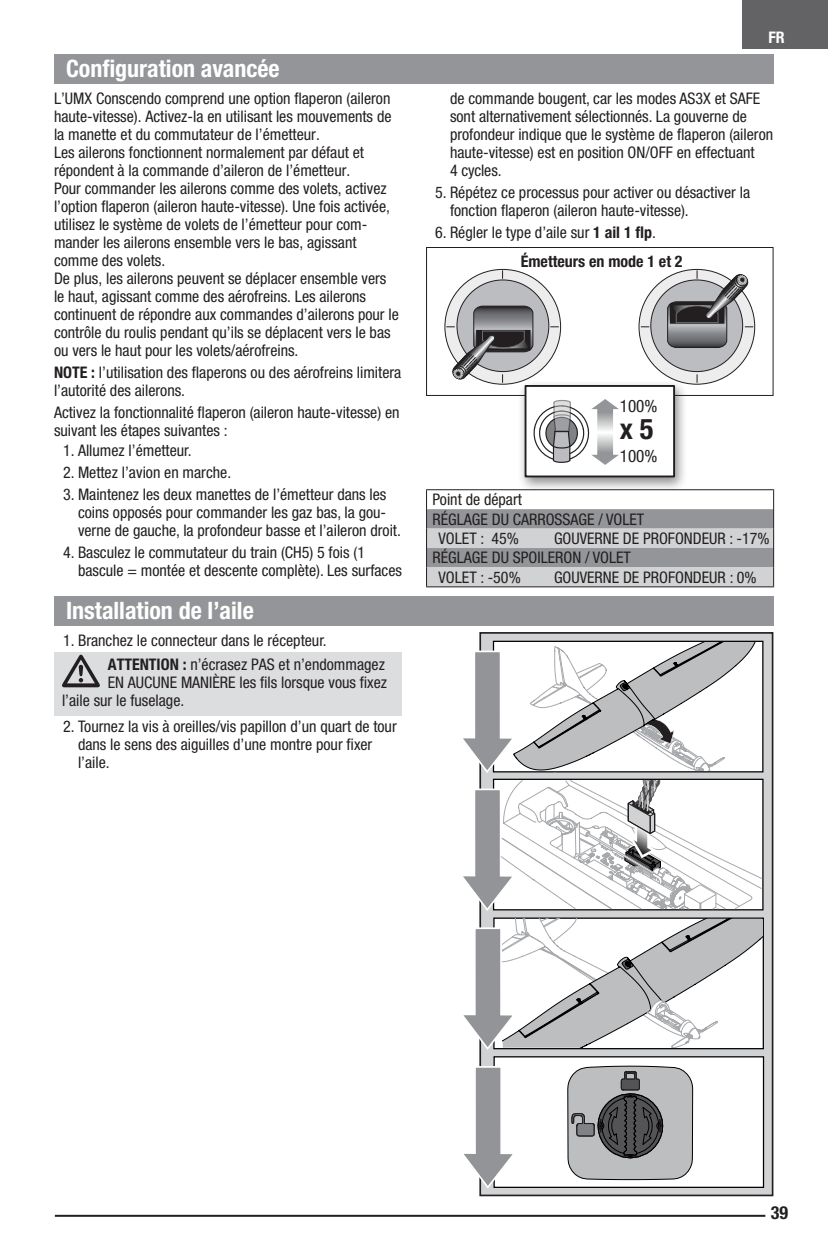
<style>
.page{position:relative;width:828px;height:1260px;background:#fff}
.page>*{position:absolute;margin:0;border:0;box-sizing:border-box;transform-origin:0 0}
.Body{font:700 condensed 28.6px "Helvetica Neue LT Std";color:#231f20}
.EFL_Main_Header{font:700 condensed 24px "Helvetica Neue LT Std";color:#fff}
.t1{font:700 condensed 18px "Helvetica Neue LT Std";color:#231f20}
.Body-2{font:condensed 17.2px "Helvetica Neue LT Std";color:#231f20}
.EFL_Body_Text{font:condensed 16px/18px "Helvetica Neue LT Std";color:#231f20}
.Body_Text{font:condensed 16px "Helvetica Neue LT Std";color:#231f20}
.EFL_Cautions_and_Warnings{font:condensed 16px "Helvetica Neue LT Std";color:#231f20}
.EFL_Body_Copy{font:condensed 16px/18px "Helvetica Neue LT Std";color:#231f20}
.EFL_Tip{font:condensed 16px/18px "Helvetica Neue LT Std";color:#231f20}
.EFL_Sub_Header{font:700 condensed 16px "Helvetica Neue LT Std";color:#231f20}
.t2{font:700 condensed 16px "Helvetica Neue LT Std";color:#fff}
.s1{font-weight:700}
</style>
<div class="page">
<div style="left:743px;top:0;width:85px;height:49px;background:#636366"></div>
<hr style="left:55px;top:1215px;width:710px;height:2px;background:#231f20">
<div style="left:54px;top:54px;width:720px;height:30px;background:#939598"></div>
<div style="left:54px;top:596px;width:720px;height:30px;background:#939598"></div>
<div style="left:54px;top:652px;width:348px;height:64px;background:#dcdddf"></div>
<svg style="left:62px;top:655px;width:38px;height:32px"></svg>
<div style="left:639px;top:269px;width:116px;height:115px;background:#ededee;border-radius:50%"></div>
<div style="left:651px;top:280px;width:92px;height:92px;background:#bcbdc0;border-radius:50%"></div>
<svg style="left:667px;top:270px;width:87px;height:78px"></svg>
<svg style="left:445px;top:269px;width:116px;height:115px;fill:#ededee"></svg>
<div style="left:457px;top:280px;width:92px;height:92px;background:#bcbdc0;border-radius:50%"></div>
<svg style="left:446px;top:305px;width:88px;height:78px"></svg>
<div style="left:426px;top:247px;width:348px;height:149px;border:1px solid #231f20"></div>
<div style="left:517px;top:380px;width:171px;height:113px;background:#231f20;opacity:.5"></div>
<div style="left:526px;top:386px;width:148px;height:90px;background:#fff"></div>
<svg style="left:533px;top:399px;width:86px;height:66px"></svg>
<div style="left:525px;top:385px;width:150px;height:92px;border:2px solid #231f20"></div>
<hr style="left:426px;top:489px;width:110px;height:1px;background:#231f20">
<hr style="left:536px;top:489px;width:238px;height:1px;background:#231f20">
<svg style="left:426px;top:490px;width:348px;height:96px"></svg>
<hr style="left:426px;top:586px;width:110px;height:1px;background:#231f20">
<hr style="left:536px;top:586px;width:238px;height:1px;background:#231f20">
<div style="left:480px;top:633px;width:293px;height:562px;background:#d0d2d3"></div>
<div style="left:479px;top:632px;width:294px;height:564px;border:2px solid #231f20"></div>
<div style="left:494px;top:1057px;width:270px;height:130px;background:#fff"></div>
<div style="left:494px;top:1056px;width:270px;height:132px;border:1px solid #000"></div>
<svg style="left:464px;top:1065px;width:54px;height:125px"></svg>
<svg style="left:567px;top:1065px;width:126px;height:115px"></svg>
<svg style="left:463px;top:642px;width:300px;height:409px"></svg>
<p class="EFL_Main_Header" style="left:66px;top:54px;width:215px">Configuration avancée</p>
<p class="EFL_Body_Text" style="left:54px;top:89px;width:339px;text-align:justify">L’UMX Conscendo comprend une option flaperon (aileron haute-vitesse). Activez-la en utilisant les mouvements de la manette et du commutateur de l’émetteur.</p>
<p class="EFL_Body_Text" style="left:54px;top:143px;width:312px">Les ailerons fonctionnent normalement par défaut et répondent à la commande d’aileron de l’émetteur.</p>
<p class="EFL_Body_Text" style="left:54px;top:179px;width:338px">Pour commander les ailerons comme des volets, activez l’option flaperon (aileron haute-vitesse). Une fois activée, utilisez le système de volets de l’émetteur pour com&shy;mander les ailerons ensemble vers le bas, agissant comme des volets.</p>
<p class="EFL_Body_Text" style="left:54px;top:269px;width:346px">De plus, les ailerons peuvent se déplacer ensemble vers le haut, agissant comme des aérofreins. Les ailerons continuent de répondre aux commandes d’ailerons pour le contrôle du roulis pendant qu’ils se déplacent vers le bas ou vers le haut pour les volets/aérofreins.</p>
<p class="EFL_Tip" style="left:54px;top:363px;width:349px"><span class="s1">NOTE :</span> l’utilisation des flaperons ou des aérofreins limitera l’autorité des ailerons.</p>
<p class="EFL_Body_Copy" style="left:54px;top:403px;width:347px">Activez la fonctionnalité flaperon (aileron haute-vitesse) en suivant les étapes suivantes :</p>
<p class="EFL_Body_Text" style="left:63px;top:441px;width:130px">1. Allumez l’émetteur.</p>
<p class="EFL_Body_Text" style="left:63px;top:463px;width:170px">2. Mettez l’avion en marche.</p>
<p class="EFL_Body_Text" style="left:78px;top:485px;width:324px;text-indent:-15px">3. Maintenez les deux manettes de l’émetteur dans les coins opposés pour commander les gaz bas, la gou&shy;verne de gauche, la profondeur basse et l’aileron droit.</p>
<p class="EFL_Body_Text" style="left:78px;top:543px;width:326px;text-indent:-15px">4. Basculez le commutateur du train (CH5) 5 fois (1 bascule = montée et descente complète). Les surfaces</p>
<p class="EFL_Main_Header" style="left:66px;top:596px;width:189px">Installation de l’aile</p>
<p class="EFL_Body_Text" style="left:63px;top:631px;width:265px">1. Branchez le connecteur dans le récepteur.</p>
<p class="EFL_Cautions_and_Warnings" style="left:108px;top:655px;width:279px"><span class="s1">ATTENTION :</span> n’écrasez PAS et n’endommagez</p>
<p class="EFL_Cautions_and_Warnings" style="left:108px;top:673px;width:281px">EN AUCUNE MANIÈRE les fils lorsque vous fixez</p>
<p class="EFL_Cautions_and_Warnings" style="left:62px;top:691px;width:124px">l’aile sur le fuselage.</p>
<p class="EFL_Body_Text" style="left:78px;top:717px;width:320px;text-indent:-15px">2. Tournez la vis à oreilles/vis papillon d’un quart de tour dans le sens des aiguilles d’une montre pour fixer l’aile.</p>
<p class="t2" style="left:768px;top:28px;width:18px">FR</p>
<p class="EFL_Body_Text" style="left:450px;top:89px;width:325px">de commande bougent, car les modes AS3X et SAFE sont alternativement sélectionnés. La gouverne de profondeur indique que le système de flaperon (aileron haute-vitesse) est en position ON/OFF en effectuant<br>4 cycles.</p>
<p class="EFL_Body_Text" style="left:450px;top:183px;width:302px;text-indent:-15px">5. Répétez ce processus pour activer ou désactiver la fonction flaperon (aileron haute-vitesse).</p>
<p class="EFL_Body_Text" style="left:435px;top:223px;width:222px">6. Régler le type d’aile sur <span class="s1">1 ail 1 flp</span>.</p>
<p class="EFL_Sub_Header" style="left:521px;top:251px;width:163px">Émetteurs en mode 1 et 2</p>
<p class="Body-2" style="left:620px;top:396px;width:39px">100%</p>
<p class="Body" style="left:620px;top:411px;width:35px">x 5</p>
<p class="Body-2" style="left:620px;top:446px;width:39px">100%</p>
<p class="Body_Text" style="left:433px;top:490px;width:91px">Point de départ</p>
<p class="Body_Text" style="left:433px;top:510px;width:213px">RÉGLAGE DU CARROSSAGE / VOLET</p>
<p class="Body_Text" style="left:439px;top:529px;width:82px">VOLET : 45%</p>
<p class="Body_Text" style="left:554px;top:529px;width:217px">GOUVERNE DE PROFONDEUR : -17%</p>
<p class="Body_Text" style="left:433px;top:549px;width:200px">RÉGLAGE DU SPOILERON / VOLET</p>
<p class="Body_Text" style="left:439px;top:568px;width:84px">VOLET : -50%</p>
<p class="Body_Text" style="left:554px;top:568px;width:204px">GOUVERNE DE PROFONDEUR : 0%</p>
<p class="t1" style="left:771px;top:1202px;width:19px">39</p>
</div>
